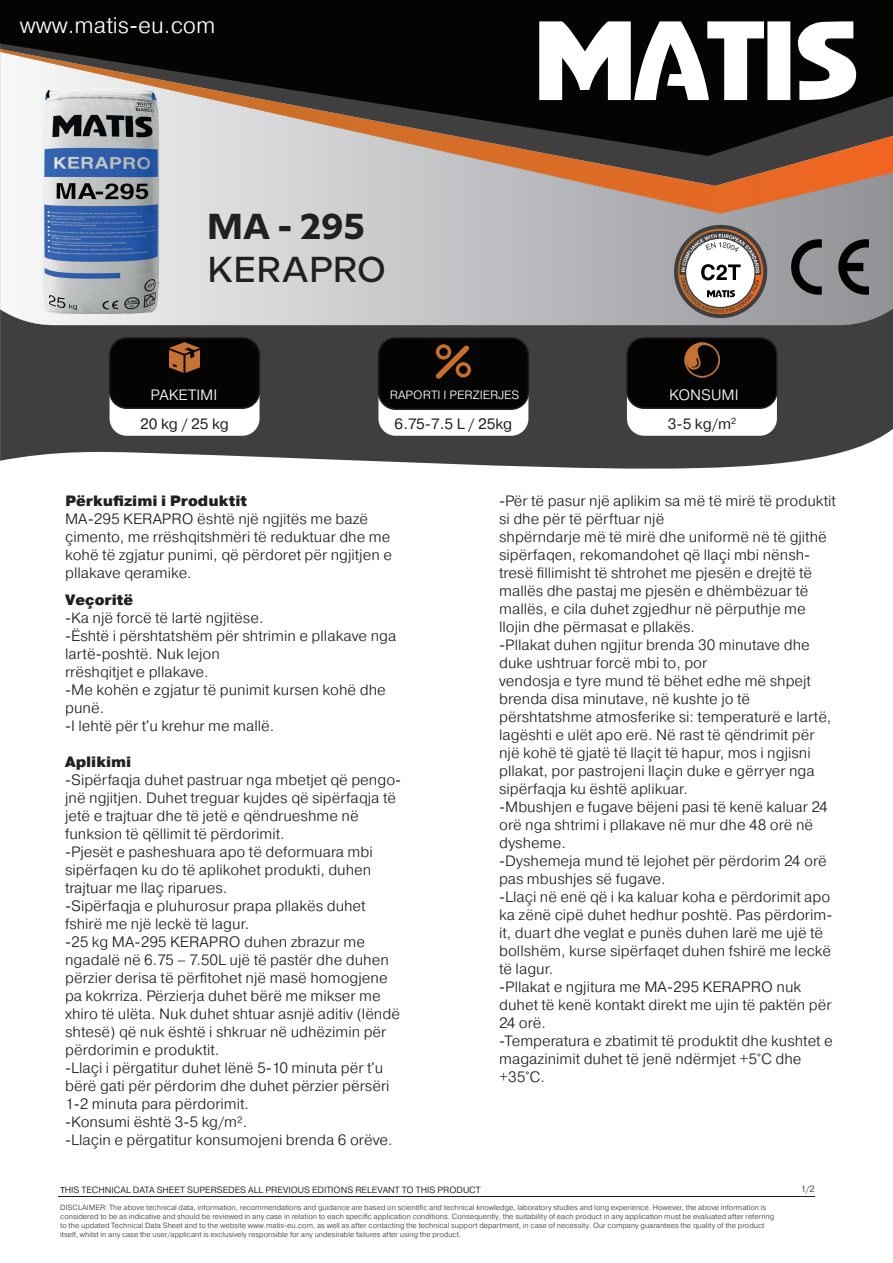
<style>
.page{position:relative;width:893px;height:1263px;background:#fff}
.page>*{position:absolute;margin:0;border:0;box-sizing:border-box;transform-origin:0 0}
.t1{font:500 36px "Milliard";color:#231f20}
.t2{font:700 36px "Milliard";color:#231f20}
.t3{font:300 22.5px "Pragmatica";color:#fff}
.t4{font:300 15px/18px "Pragmatica";color:#231f20}
.t5{font:900 15px "Pragmatica";color:#231f20}
.t6{font:15px "Pragmatica";color:#231f20}
.t7{font:300 15px "Pragmatica";color:#fff}
.t8{font:300 12px "Pragmatica";color:#fff}
.t9{font:300 9px "Pragmatica";color:#060705}
.t10{font:300 9px "Pragmatica";color:#231f20}
.t11{font:300 7.5px/9px "Pragmatica";color:#333434}
.s1{font-family:"Myriad Pro";font-weight:400}
</style>
<div class="page">
<svg style="left:0;top:325px;width:893px;height:144px;background:#525252"></svg>
<svg style="left:282px;top:214px;width:611px;height:111px;background:#b7b8bb"></svg>
<svg style="left:282px;top:186px;width:611px;height:28px;background:#bfa89d"></svg>
<svg style="left:282px;top:156px;width:611px;height:30px;background:#b38770"></svg>
<div style="left:110px;top:338px;width:150px;height:98px;background:#fff;border-radius:17px"></div>
<div style="left:110px;top:338px;width:150px;height:70px;background:#040503;border-radius:17px"></div>
<div style="left:109px;top:337px;width:151px;height:72px;border:2px solid #231f20;border-radius:17px"></div>
<svg style="left:282px;top:100px;width:611px;height:56px;background:#483b32"></svg>
<svg style="left:0;top:0;width:893px;height:100px"></svg>
<img style="left:170px;top:344px;width:30px;height:28px">
<div style="left:378px;top:338px;width:150px;height:98px;background:#fff;border-radius:17px"></div>
<div style="left:378px;top:338px;width:150px;height:71px;background:#040503;border-radius:17px"></div>
<div style="left:378px;top:337px;width:151px;height:73px;border:2px solid #231f20;border-radius:17px"></div>
<div style="left:627px;top:338px;width:150px;height:98px;background:#fff;border-radius:17px"></div>
<div style="left:627px;top:338px;width:150px;height:70px;background:#040503;border-radius:17px"></div>
<div style="left:626px;top:337px;width:152px;height:72px;border:2px solid #231f20;border-radius:17px"></div>
<img style="left:684px;top:342px;width:36px;height:36px">
<img style="left:789px;top:238px;width:82px;height:58px">
<hr style="left:58px;top:1196px;width:757px;height:1px;background:#231f20">
<svg style="left:436px;top:344px;width:35px;height:35px"></svg>
<svg style="left:674px;top:225px;width:93px;height:93px"></svg>
<img style="left:0;top:55px;width:282px;height:289px">
<svg style="left:679px;top:231px;width:82px;height:82px"></svg>
<h2 class="t3" style="left:20px;top:11px;width:197px">www.matis-eu.com</h2>
<h1 class="t2" style="left:207px;top:199px;width:159px">MA - 295</h1>
<h1 class="t1" style="left:207px;top:243px;width:180px">KERAPRO</h1>
<p class="t7" style="left:151px;top:385px;width:68px">PAKETIMI</p>
<p class="t8" style="left:390px;top:387px;width:131px">RAPORTI I PERZIERJES</p>
<p class="t7" style="left:669px;top:385px;width:71px">KONSUMI</p>
<p class="t6" style="left:140px;top:414px;width:90px">20 kg / 25 kg</p>
<p class="t6" style="left:668px;top:414px;width:70px">3-5 kg/m<sup>2</sup></p>
<p class="t6" style="left:395px;top:414px;width:119px">6.75-7.5 L / 25kg</p>
<p class="t5" style="left:65px;top:491px;width:183px">Përkufizimi i Produktit</p>
<p class="t4" style="left:65px;top:509px;width:328px">MA-295 KERAPRO është një ngjitës me bazë çimento, me rrëshqitshmëri të reduktuar dhe me kohë të zgjatur punimi, që përdoret për ngjitjen e pllakave qeramike.</p>
<p class="t5" style="left:65px;top:590px;width:70px">Veçoritë</p>
<p class="t4" style="left:65px;top:609px;width:333px">-Ka një forcë të lartë ngjitëse.<br>-Është i përshtatshëm për shtrimin e pllakave nga lartë-poshtë. Nuk lejon<br>rrëshqitjet e pllakave.<br>-Me kohën e zgjatur të punimit kursen kohë dhe punë.<br>-I lehtë për t'u krehur me mallë.</p>
<p class="t5" style="left:65px;top:752px;width:68px">Aplikimi</p>
<p class="t4" style="left:65px;top:771px;width:338px">-Sipërfaqja duhet pastruar nga mbetjet që pengo&shy;jnë ngjitjen. Duhet treguar kujdes që sipërfaqja të jetë e trajtuar dhe të jetë e qëndrueshme në funksion të qëllimit të përdorimit.<br>-Pjesët e pasheshuara apo të deformuara mbi sipërfaqen ku do të aplikohet produkti, duhen trajtuar me llaç riparues.<br>-Sipërfaqja e pluhurosur prapa pllakës duhet fshirë me një leckë të lagur.<br>-25 kg MA-295 KERAPRO duhen zbrazur me ngadalë në 6.75 – 7.50L ujë të pastër dhe duhen përzier derisa të përfitohet një masë homogjene pa kokrriza. Përzierja duhet bërë me mikser me xhiro të ulëta. Nuk duhet shtuar asnjë aditiv (lëndë shtesë) që nuk është i shkruar në udhëzimin për përdorimin e produktit.<br>-Llaçi i përgatitur duhet lënë 5-10 minuta për t'u bërë gati për përdorim dhe duhet përzier përsëri 1-2 minuta para përdorimit.<br>-Konsumi është 3-5 kg/m².<br>-Llaçin e përgatitur konsumojeni brenda 6 orëve.</p>
<p class="t4" style="left:499px;top:491px;width:338px">-Për të pasur një aplikim sa më të mirë të produktit si dhe për të përftuar një<br>shpërndarje më të mirë dhe uniformë në të gjithë sipërfaqen, rekomandohet që llaçi mbi nënsh&shy;tresë fillimisht të shtrohet me pjesën e drejtë të mallës dhe pastaj me pjesën e dhëmbëzuar të mallës, e cila duhet zgjedhur në përputhje me llojin dhe përmasat e pllakës.<br>-Pllakat duhen ngjitur brenda 30 minutave dhe duke ushtruar forcë mbi to, por<br>vendosja e tyre mund të bëhet edhe më shpejt brenda disa minutave, në kushte jo të përshtatshme atmosferike si: temperaturë e lartë, lagështi e ulët apo erë. Në rast të qëndrimit për një kohë të gjatë të llaçit të hapur, mos i ngjisni pllakat, por pastrojeni llaçin duke e gërryer nga sipërfaqja ku është aplikuar.<br>-Mbushjen e fugave bëjeni pasi të kenë kaluar 24 orë nga shtrimi i pllakave në mur dhe 48 orë në dysheme.<br>-Dyshemeja mund të lejohet për përdorim 24 orë pas mbushjes së fugave.<br>-Llaçi në enë që i ka kaluar koha e përdorimit apo ka zënë cipë duhet hedhur poshtë. Pas përdorim&shy;it, duart dhe veglat e punës duhen larë me ujë të bollshëm, kurse sipërfaqet duhen fshirë me leckë të lagur.<br>-Pllakat e ngjitura me MA-295 KERAPRO nuk duhet të kenë kontakt direkt me ujin të paktën për 24 orë.<br>-Temperatura e zbatimit të produktit dhe kushtet e magazinimit duhet të jenë ndërmjet +5°C dhe +35°C.</p>
<p class="t9" style="left:60px;top:1184px;width:422px"><span class="s1">Τ</span>HIS TECHNICAL DATA SHEET SUPERSEDES ALL PREVIOUS EDITIONS RELEVANT TO THIS PRODUCT</p>
<p class="t10" style="left:801px;top:1183px;width:16px">1/2</p>
<p class="t11" style="left:60px;top:1203px;width:715px">DISCLAIMER: The above technical data, information, recommendations and guidance are based on scientific and technical knowledge, laboratory studies and long experience. However, the above information is considered to be as indicative and should be reviewed in any case in relation to each specific application conditions. Consequently, the suitability of each product in any application must be evaluated after referring to the updated Technical Data Sheet and to the website www.matis-eu.com, as well as after contacting the technical support department, in case of necessity. Our company guarantees the quality of the product itself, whilst in any case the user/applicant is exclusively responsible for any undesirable failures after using the product.</p>
</div>
